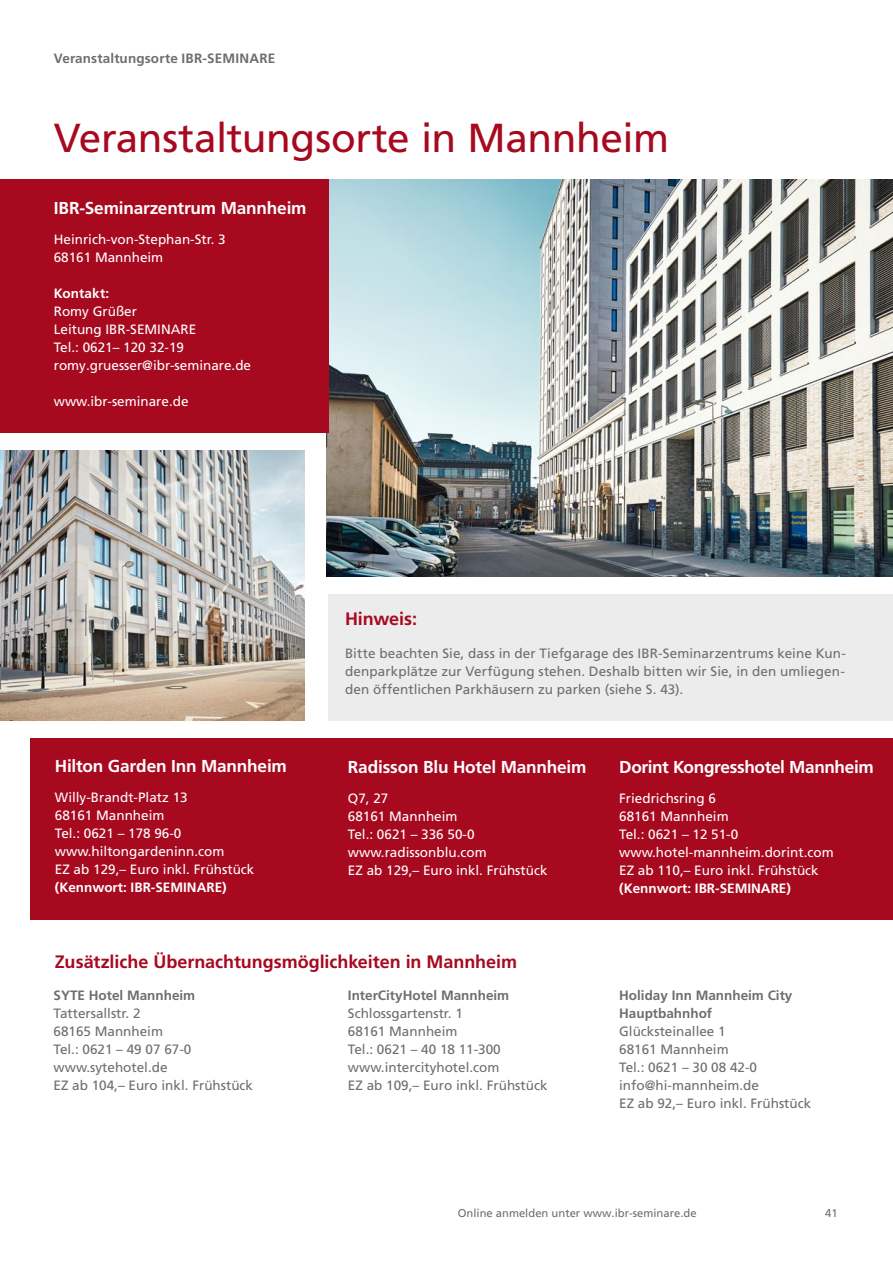
<style>
.page{position:relative;width:893px;height:1263px;background:#fff}
.page>*{position:absolute;margin:0;border:0;box-sizing:border-box;transform-origin:0 0}
.Subheadline_36pt{font:40.5px "Frutiger LT Pro";letter-spacing:-.01em;color:#a7091f}
.t1{font:700 18px "Frutiger LT Pro";letter-spacing:-.005em;color:#a7091f}
.t2{font:700 17.25px "Frutiger LT Pro";letter-spacing:-.015em;color:#fff}
.SEMINAR_Fließtext_8_10pt{font:13.5px/18px "Frutiger LT Pro";color:#6e6e6e;text-align:justify}
.t3{font:13.5px "Frutiger LT Pro";color:#fff}
.Frutiger_Fließtext_9_10_pt{font:700 13.5px "Frutiger LT Pro";color:#6e6e6e}
.t4{font:700 13.5px "Frutiger LT Pro";color:#fff}
.t5{font:11.25px "Frutiger LT Pro";color:#6e6e6e}
</style>
<div class="page">
<img style="left:327px;top:179px;width:566px;height:397px">
<div style="left:0;top:179px;width:328px;height:253px;background:#a7091f"></div>
<img style="left:0;top:451px;width:304px;height:269px">
<div style="left:328px;top:594px;width:565px;height:126px;background:#ececec"></div>
<div style="left:30px;top:738px;width:863px;height:181px;background:#a7091f"></div>
<p class="Frutiger_Fließtext_9_10_pt" style="left:54px;top:51px;width:223px">Veranstaltungsorte IBR-SEMINARE</p>
<p class="Subheadline_36pt" style="left:54px;top:114px;width:617px">Veranstaltungsorte in Mannheim</p>
<p class="t2" style="left:54px;top:198px;width:254px">IBR-Seminarzentrum Mannheim</p>
<p class="t3" style="left:54px;top:231px;width:174px">Heinrich-von-Stephan-Str. 3</p>
<p class="t3" style="left:54px;top:249px;width:111px">68161 Mannheim</p>
<p class="t4" style="left:54px;top:285px;width:57px">Kontakt:</p>
<p class="t3" style="left:54px;top:303px;width:85px">Romy Grüßer</p>
<p class="t3" style="left:54px;top:321px;width:144px">Leitung IBR-SEMINARE</p>
<p class="t3" style="left:54px;top:339px;width:132px">Tel.: 0621– 120 32-19</p>
<p class="t3" style="left:54px;top:357px;width:199px">romy.gruesser@ibr-seminare.de</p>
<p class="t3" style="left:54px;top:393px;width:136px">www.ibr-seminare.de</p>
<p class="t1" style="left:345px;top:608px;width:74px">Hinweis:</p>
<p class="SEMINAR_Fließtext_8_10pt" style="left:345px;top:644px;width:502px">Bitte beachten Sie, dass in der Tiefgarage des IBR-Seminarzentrums keine Kun&shy;denparkplätze zur Verfügung stehen. Deshalb bitten wir Sie, in den umliegen&shy;den öffentlichen Parkhäusern zu parken (siehe S. 43).</p>
<p class="t2" style="left:55px;top:756px;width:233px">Hilton Garden Inn Mannheim</p>
<p class="t2" style="left:348px;top:757px;width:240px">Radisson Blu Hotel Mannheim</p>
<p class="t2" style="left:619px;top:757px;width:256px">Dorint Kongresshotel Mannheim</p>
<p class="t3" style="left:55px;top:789px;width:134px">Willy-Brandt-Platz 13</p>
<p class="t3" style="left:55px;top:807px;width:111px">68161 Mannheim</p>
<p class="t3" style="left:55px;top:825px;width:128px">Tel.: 0621 – 178 96-0</p>
<p class="t3" style="left:55px;top:843px;width:171px">www.hiltongardeninn.com</p>
<p class="t3" style="left:55px;top:861px;width:201px">EZ ab 129,– Euro inkl. Frühstück</p>
<p class="t4" style="left:55px;top:879px;width:173px">(Kennwort: IBR-SEMINARE)</p>
<p class="t3" style="left:348px;top:790px;width:42px">Q7, 27</p>
<p class="t3" style="left:348px;top:808px;width:111px">68161 Mannheim</p>
<p class="t3" style="left:348px;top:826px;width:128px">Tel.: 0621 – 336 50-0</p>
<p class="t3" style="left:348px;top:844px;width:140px">www.radissonblu.com</p>
<p class="t3" style="left:348px;top:862px;width:201px">EZ ab 129,– Euro inkl. Frühstück</p>
<p class="t1" style="left:55px;top:951px;width:464px">Zusätzliche Übernachtungsmöglichkeiten in Mannheim</p>
<p class="Frutiger_Fließtext_9_10_pt" style="left:54px;top:987px;width:143px">SYTE Hotel Mannheim</p>
<p class="SEMINAR_Fließtext_8_10pt" style="left:54px;top:1005px;width:89px">Tattersallstr. 2</p>
<p class="SEMINAR_Fließtext_8_10pt" style="left:54px;top:1023px;width:111px">68165 Mannheim</p>
<p class="SEMINAR_Fließtext_8_10pt" style="left:54px;top:1041px;width:139px">Tel.: 0621 – 49 07 67-0</p>
<p class="SEMINAR_Fließtext_8_10pt" style="left:54px;top:1059px;width:116px">www.sytehotel.de</p>
<p class="SEMINAR_Fließtext_8_10pt" style="left:54px;top:1077px;width:201px">EZ ab 104,– Euro inkl. Frühstück</p>
<p class="Frutiger_Fließtext_9_10_pt" style="left:348px;top:987px;width:163px">InterCityHotel Mannheim</p>
<p class="SEMINAR_Fließtext_8_10pt" style="left:348px;top:1005px;width:117px">Schlossgartenstr. 1</p>
<p class="SEMINAR_Fließtext_8_10pt" style="left:348px;top:1023px;width:111px">68161 Mannheim</p>
<p class="SEMINAR_Fließtext_8_10pt" style="left:348px;top:1041px;width:154px">Tel.: 0621 – 40 18 11-300</p>
<p class="SEMINAR_Fließtext_8_10pt" style="left:348px;top:1059px;width:153px">www.intercityhotel.com</p>
<p class="SEMINAR_Fließtext_8_10pt" style="left:348px;top:1077px;width:201px">EZ ab 109,– Euro inkl. Frühstück</p>
<p class="t3" style="left:619px;top:790px;width:98px">Friedrichsring 6</p>
<p class="t3" style="left:619px;top:808px;width:111px">68161 Mannheim</p>
<p class="t3" style="left:619px;top:826px;width:121px">Tel.: 0621 – 12 51-0</p>
<p class="t3" style="left:619px;top:844px;width:216px">www.hotel-mannheim.dorint.com</p>
<p class="t3" style="left:619px;top:862px;width:201px">EZ ab 110,– Euro inkl. Frühstück</p>
<p class="t4" style="left:619px;top:880px;width:173px">(Kennwort: IBR-SEMINARE)</p>
<p class="Frutiger_Fließtext_9_10_pt" style="left:619px;top:987px;width:175px">Holiday Inn Mannheim City</p>
<p class="Frutiger_Fließtext_9_10_pt" style="left:619px;top:1005px;width:95px">Hauptbahnhof</p>
<p class="SEMINAR_Fließtext_8_10pt" style="left:619px;top:1023px;width:108px">Glücksteinallee 1</p>
<p class="SEMINAR_Fließtext_8_10pt" style="left:619px;top:1041px;width:111px">68161 Mannheim</p>
<p class="SEMINAR_Fließtext_8_10pt" style="left:619px;top:1059px;width:139px">Tel.: 0621 – 30 08 42-0</p>
<p class="SEMINAR_Fließtext_8_10pt" style="left:619px;top:1077px;width:141px">info@hi-mannheim.de</p>
<p class="SEMINAR_Fließtext_8_10pt" style="left:619px;top:1095px;width:194px">EZ ab 92,– Euro inkl. Frühstück</p>
<p class="t5" style="left:458px;top:1206px;width:240px">Online anmelden unter www.ibr-seminare.de</p>
<p class="t5" style="left:825px;top:1206px;width:14px">41</p>
</div>
